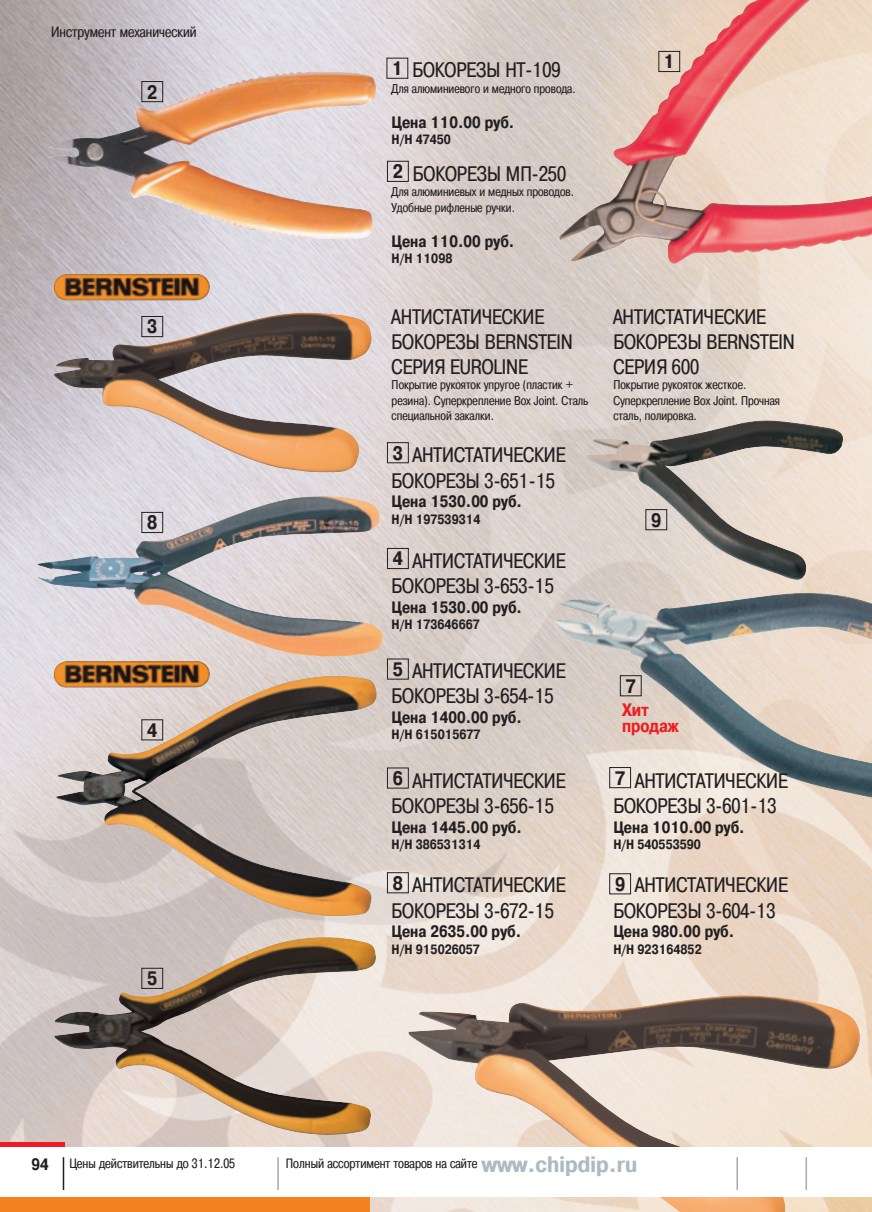
<style>
.page{position:relative;width:872px;height:1212px;background:#fff}
.page>*{position:absolute;margin:0;border:0;box-sizing:border-box;transform-origin:0 0}
.t1{font:21px/25.2px "Pragmatica Cond C";color:#231f20}
.t2{font:700 19.5px "Pragmatica Cond C";color:#231f20}
.t3{font:700 18px/16.5px "Pragmatica Cond C";color:#ee1d23}
.t4{font:700 16.5px "Pragmatica Cond C";color:#231f20}
.t5{font:15px "Pragmatica Cond C";color:#231f20}
.t6{font:700 13.5px "Pragmatica Cond C";color:#231f20}
.t7{font:13.5px "Pragmatica Cond C";color:#231f20}
.t8{font:12.75px/15.3px "Pragmatica Cond C";color:#231f20}
.s1{font-weight:700;font-size:22.2px;color:#acbbc3}
</style>
<div class="page">
<img style="left:0;top:0;width:872px;height:1211px">
<img style="left:408px;top:995px;width:452px;height:216px">
<img style="left:559px;top:0;width:313px;height:264px">
<img style="left:47px;top:71px;width:94px;height:169px">
<img style="left:680px;top:590px;width:192px;height:214px">
<img style="left:680px;top:419px;width:165px;height:161px">
<img style="left:54px;top:312px;width:87px;height:161px">
<img style="left:56px;top:688px;width:85px;height:228px">
<img style="left:54px;top:1004px;width:316px;height:131px">
<img style="left:37px;top:496px;width:104px;height:161px">
<div style="left:0;top:1181px;width:369px;height:30px;background:#f58220"></div>
<div style="left:0;top:1142px;width:64px;height:53px;background:#ee1d23"></div>
<div style="left:0;top:1147px;width:872px;height:50px;background:#fff"></div>
<hr style="left:63px;top:1157px;width:1px;height:33px;background:#231f20">
<hr style="left:277px;top:1157px;width:2px;height:33px;background:#a8a9ad">
<hr style="left:736px;top:1157px;width:2px;height:33px;background:#a8a9ad">
<hr style="left:805px;top:1157px;width:2px;height:33px;background:#a8a9ad">
<img style="left:53px;top:661px;width:88px;height:27px">
<img style="left:53px;top:274px;width:88px;height:27px">
<svg style="left:141px;top:50px;width:539px;height:939px;background:#cfc0b8"></svg>
<p class="t5" style="left:51px;top:27px;width:147px">Инструмент механический</p>
<p class="t2" style="left:147px;top:85px;width:12px">2</p>
<p class="t2" style="left:147px;top:320px;width:12px">3</p>
<p class="t2" style="left:147px;top:516px;width:12px">8</p>
<p class="t2" style="left:147px;top:723px;width:12px">4</p>
<p class="t2" style="left:147px;top:971px;width:12px">5</p>
<p class="t2" style="left:392px;top:61px;width:13px">1</p>
<p class="t2" style="left:663px;top:55px;width:13px">1</p>
<p class="t1" style="left:412px;top:59px;width:150px">БОКОРЕЗЫ НТ-109</p>
<p class="t8" style="left:392px;top:82px;width:185px">Для алюминиевого и медного провода.</p>
<p class="t4" style="left:392px;top:116px;width:124px">Цена 110.00 руб.</p>
<p class="t6" style="left:392px;top:135px;width:61px">Н/Н 47450</p>
<p class="t1" style="left:413px;top:163px;width:155px">БОКОРЕЗЫ МП-250</p>
<p class="t8" style="left:392px;top:186px;width:184px">Для алюминиевых и медных проводов.<br>Удобные рифленые ручки.</p>
<p class="t4" style="left:392px;top:235px;width:124px">Цена 110.00 руб.</p>
<p class="t6" style="left:392px;top:254px;width:62px">Н/Н 11098</p>
<p class="t2" style="left:393px;top:165px;width:12px">2</p>
<p class="t1" style="left:392px;top:306px;width:183px">АНТИСТАТИЧЕСКИЕ<br>БОКОРЕЗЫ BERNSTEIN<br>СЕРИЯ EUROLINE</p>
<p class="t8" style="left:392px;top:379px;width:198px">Покрытие рукояток упругое (пластик + резина). Суперкрепление Box Joint. Cталь специальной закалки.</p>
<p class="t2" style="left:393px;top:446px;width:12px">3</p>
<p class="t1" style="left:391px;top:444px;width:175px;text-indent:21px">АНТИСТАТИЧЕСКИЕ<br>БОКОРЕЗЫ 3-651-15</p>
<p class="t4" style="left:392px;top:496px;width:132px">Цена 1530.00 руб.</p>
<p class="t6" style="left:392px;top:514px;width:90px">Н/Н 197539314</p>
<p class="t1" style="left:391px;top:550px;width:175px;text-indent:21px">АНТИСТАТИЧЕСКИЕ<br>БОКОРЕЗЫ 3-653-15</p>
<p class="t4" style="left:392px;top:601px;width:132px">Цена 1530.00 руб.</p>
<p class="t6" style="left:392px;top:620px;width:90px">Н/Н 173646667</p>
<p class="t1" style="left:391px;top:660px;width:175px;text-indent:21px">АНТИСТАТИЧЕСКИЕ<br>БОКОРЕЗЫ 3-654-15</p>
<p class="t4" style="left:392px;top:711px;width:132px">Цена 1400.00 руб.</p>
<p class="t6" style="left:392px;top:730px;width:90px">Н/Н 615015677</p>
<p class="t2" style="left:393px;top:552px;width:12px">4</p>
<p class="t2" style="left:393px;top:662px;width:12px">5</p>
<p class="t2" style="left:393px;top:771px;width:12px">6</p>
<p class="t1" style="left:391px;top:769px;width:175px;text-indent:21px">АНТИСТАТИЧЕСКИЕ<br>БОКОРЕЗЫ 3-656-15</p>
<p class="t4" style="left:392px;top:821px;width:132px">Цена 1445.00 руб.</p>
<p class="t6" style="left:392px;top:839px;width:90px">Н/Н 386531314</p>
<p class="t1" style="left:391px;top:874px;width:175px;text-indent:21px">АНТИСТАТИЧЕСКИЕ<br>БОКОРЕЗЫ 3-672-15</p>
<p class="t4" style="left:392px;top:926px;width:131px">Цена 2635.00 руб.</p>
<p class="t6" style="left:392px;top:944px;width:90px">Н/Н 915026057</p>
<p class="t2" style="left:393px;top:876px;width:12px">8</p>
<p class="t1" style="left:613px;top:306px;width:183px">АНТИСТАТИЧЕСКИЕ<br>БОКОРЕЗЫ BERNSTEIN<br>СЕРИЯ 600</p>
<p class="t8" style="left:613px;top:379px;width:168px">Покрытие рукояток жесткое.<br>Суперкрепление Box Joint. Прочная сталь, полировка.</p>
<p class="t2" style="left:651px;top:513px;width:12px">9</p>
<p class="t2" style="left:625px;top:679px;width:12px">7</p>
<p class="t3" style="left:622px;top:703px;width:58px">Хит продаж</p>
<p class="t2" style="left:615px;top:771px;width:12px">7</p>
<p class="t1" style="left:613px;top:769px;width:176px;text-indent:22px">АНТИСТАТИЧЕСКИЕ<br>БОКОРЕЗЫ 3-601-13</p>
<p class="t4" style="left:613px;top:821px;width:133px">Цена 1010.00 руб.</p>
<p class="t6" style="left:613px;top:839px;width:89px">Н/Н 540553590</p>
<p class="t1" style="left:613px;top:874px;width:176px;text-indent:22px">АНТИСТАТИЧЕСКИЕ<br>БОКОРЕЗЫ 3-604-13</p>
<p class="t4" style="left:613px;top:926px;width:122px">Цена 980.00 руб.</p>
<p class="t6" style="left:613px;top:944px;width:90px">Н/Н 923164852</p>
<p class="t2" style="left:615px;top:877px;width:12px">9</p>
<p class="t4" style="left:31px;top:1158px;width:19px">94</p>
<p class="t7" style="left:69px;top:1158px;width:167px">Цены действительны до 31.12.05</p>
<p class="t7" style="left:286px;top:1158px;width:353px">Полный ассортимент товаров на сайте <span class="s1">www.chipdip.ru</span></p>
</div>
